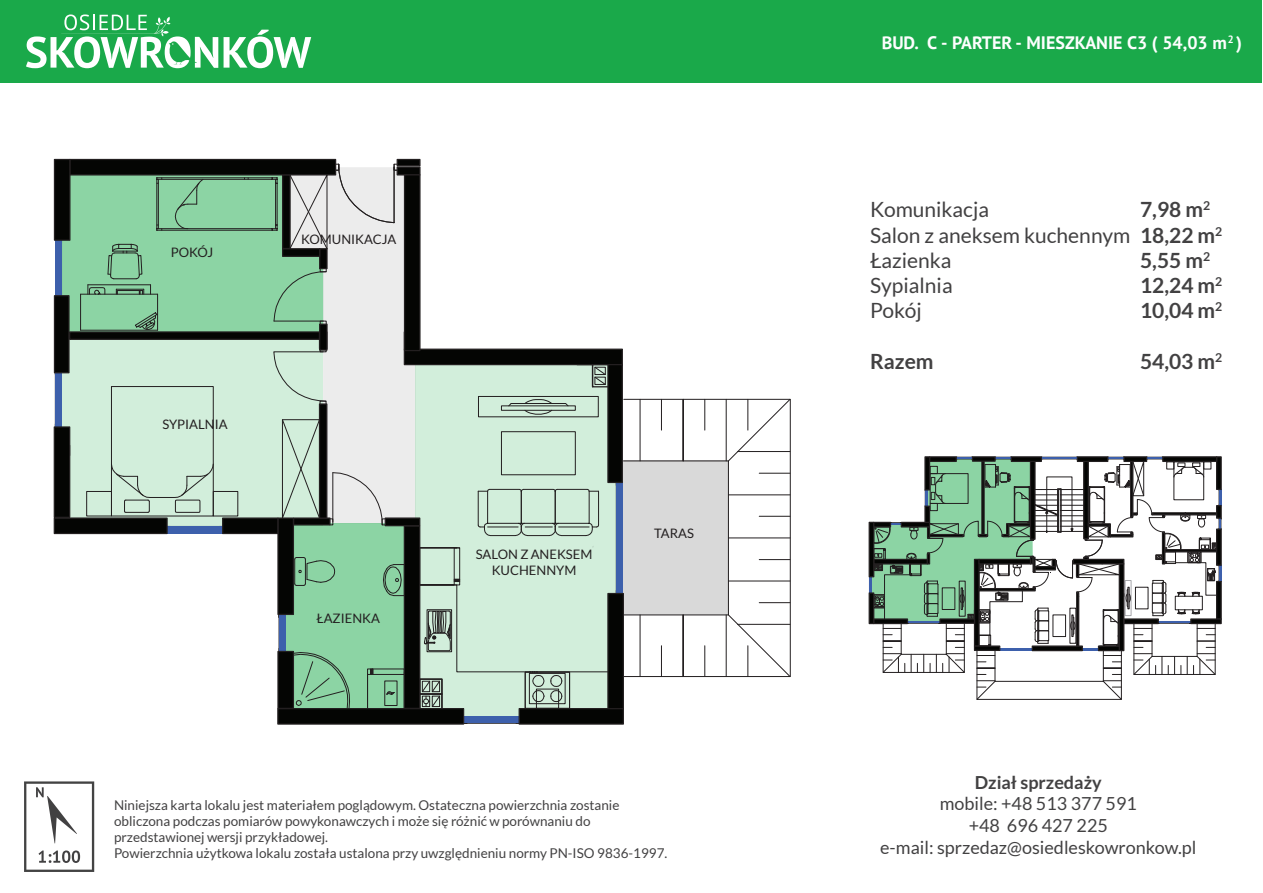
<style>
.page{position:relative;width:1263px;height:893px;background:#fff}
.page>*{position:absolute;margin:0;border:0;box-sizing:border-box;transform-origin:0 0}
.t1{font:21px/25.2px "Lato";color:#424142}
.t2{font:700 21px "Lato";color:#424142}
.t3{font:18px/21.6px "Lato";color:#424142;text-align:center}
.t4{font:700 18px "PT Sans";color:#fdfefe}
.t5{font:700 18px "Lato";color:#424142}
.t6{font:13.5px/16.2px "Lato";color:#424142}
.t7{font:13.05px/15.6px "Lato";color:#231f20;text-align:center}
.s1{font-weight:700}
</style>
<div class="page">
<div style="left:1px;top:0;width:1261px;height:82px;background:#1aa94a"></div>
<svg style="left:224px;top:30px;width:87px;height:38px"></svg>
<svg style="left:26px;top:14px;width:192px;height:54px"></svg>
<svg style="left:24px;top:781px;width:70px;height:91px"></svg>
<div style="left:1216px;top:581px;width:6px;height:39px;background:#484546"></div>
<svg style="left:869px;top:456px;width:352px;height:244px"></svg>
<svg style="left:1216px;top:456px;width:6px;height:34px"></svg>
<svg style="left:1216px;top:505px;width:6px;height:14px"></svg>
<svg style="left:1216px;top:528px;width:6px;height:38px"></svg>
<svg style="left:1190px;top:618px;width:32px;height:6px"></svg>
<svg style="left:1123px;top:618px;width:36px;height:6px"></svg>
<svg style="left:1098px;top:645px;width:22px;height:6px"></svg>
<svg style="left:1032px;top:645px;width:51px;height:6px"></svg>
<svg style="left:939px;top:618px;width:36px;height:6px"></svg>
<svg style="left:974px;top:645px;width:26px;height:6px"></svg>
<svg style="left:874px;top:618px;width:34px;height:6px"></svg>
<svg style="left:868px;top:592px;width:6px;height:32px"></svg>
<svg style="left:868px;top:522px;width:6px;height:55px"></svg>
<svg style="left:873px;top:522px;width:18px;height:6px"></svg>
<svg style="left:901px;top:522px;width:29px;height:6px"></svg>
<svg style="left:924px;top:506px;width:6px;height:17px"></svg>
<svg style="left:924px;top:456px;width:6px;height:35px"></svg>
<svg style="left:929px;top:456px;width:28px;height:6px"></svg>
<svg style="left:972px;top:456px;width:24px;height:6px"></svg>
<svg style="left:1011px;top:456px;width:31px;height:6px"></svg>
<svg style="left:1077px;top:456px;width:31px;height:6px"></svg>
<svg style="left:1123px;top:456px;width:24px;height:6px"></svg>
<svg style="left:1162px;top:456px;width:55px;height:6px"></svg>
<div style="left:622px;top:461px;width:106px;height:154px;background:#d9d9d9"></div>
<div style="left:58px;top:336px;width:265px;height:190px;background:#d2eedb"></div>
<div style="left:282px;top:523px;width:128px;height:193px;background:#8cd4a4"></div>
<div style="left:318px;top:176px;width:98px;height:341px;background:#ececec"></div>
<div style="left:416px;top:362px;width:200px;height:354px;background:#d2eedb"></div>
<div style="left:592px;top:364px;width:17px;height:23px;border:1px solid #231f20"></div>
<svg style="left:576px;top:365px;width:30px;height:23px"></svg>
<svg style="left:61px;top:373px;width:1px;height:53px"></svg>
<svg style="left:622px;top:483px;width:1px;height:110px"></svg>
<svg style="left:330px;top:472px;width:56px;height:54px;background:#dde0de"></svg>
<svg style="left:282px;top:419px;width:37px;height:98px"></svg>
<div style="left:87px;top:491px;width:25px;height:25px;border:1px solid #231f20"></div>
<div style="left:213px;top:491px;width:25px;height:25px;border:1px solid #231f20"></div>
<div style="left:111px;top:386px;width:102px;height:130px;border:1px solid #231f20"></div>
<svg style="left:111px;top:464px;width:102px;height:49px"></svg>
<svg style="left:294px;top:557px;width:41px;height:29px"></svg>
<svg style="left:294px;top:652px;width:56px;height:56px"></svg>
<hr style="left:598px;top:491px;width:1px;height:34px;background:#231f20">
<hr style="left:589px;top:491px;width:1px;height:32px;background:#231f20">
<hr style="left:557px;top:489px;width:30px;height:1px;background:#231f20">
<svg style="left:587px;top:489px;width:11px;height:3px"></svg>
<hr style="left:487px;top:491px;width:1px;height:32px;background:#231f20">
<hr style="left:478px;top:491px;width:1px;height:34px;background:#231f20">
<hr style="left:489px;top:489px;width:30px;height:1px;background:#231f20">
<svg style="left:478px;top:489px;width:12px;height:2px"></svg>
<hr style="left:521px;top:491px;width:1px;height:32px;background:#231f20">
<hr style="left:555px;top:491px;width:1px;height:32px;background:#231f20">
<svg style="left:478px;top:523px;width:121px;height:13px"></svg>
<svg style="left:519px;top:489px;width:38px;height:3px"></svg>
<div style="left:501px;top:432px;width:74px;height:43px;border:1px solid #231f20"></div>
<div style="left:478px;top:396px;width:120px;height:21px;border:1px solid #231f20"></div>
<svg style="left:508px;top:399px;width:60px;height:15px"></svg>
<svg style="left:383px;top:554px;width:21px;height:42px"></svg>
<svg style="left:420px;top:545px;width:187px;height:164px"></svg>
<hr style="left:420px;top:548px;width:40px;height:1px;background:#231f20">
<svg style="left:278px;top:615px;width:8px;height:36px"></svg>
<svg style="left:367px;top:669px;width:37px;height:39px"></svg>
<svg style="left:464px;top:723px;width:55px;height:1px"></svg>
<svg style="left:639px;top:398px;width:152px;height:279px"></svg>
<hr style="left:661px;top:399px;width:1px;height:31px;background:#231f20">
<hr style="left:704px;top:399px;width:1px;height:31px;background:#231f20">
<hr style="left:747px;top:399px;width:1px;height:31px;background:#231f20">
<hr style="left:640px;top:615px;width:1px;height:61px;background:#231f20">
<hr style="left:683px;top:615px;width:1px;height:61px;background:#231f20">
<hr style="left:726px;top:615px;width:1px;height:61px;background:#231f20">
<hr style="left:661px;top:646px;width:1px;height:30px;background:#231f20">
<hr style="left:704px;top:646px;width:1px;height:30px;background:#231f20">
<hr style="left:747px;top:646px;width:1px;height:30px;background:#231f20">
<hr style="left:728px;top:538px;width:62px;height:1px;background:#231f20">
<hr style="left:759px;top:559px;width:31px;height:1px;background:#231f20">
<hr style="left:728px;top:581px;width:62px;height:1px;background:#231f20">
<hr style="left:737px;top:624px;width:53px;height:1px;background:#231f20">
<hr style="left:728px;top:494px;width:62px;height:1px;background:#231f20">
<hr style="left:737px;top:451px;width:53px;height:1px;background:#231f20">
<hr style="left:759px;top:602px;width:31px;height:1px;background:#231f20">
<hr style="left:759px;top:516px;width:31px;height:1px;background:#231f20">
<hr style="left:759px;top:473px;width:31px;height:1px;background:#231f20">
<div style="left:293px;top:517px;width:38px;height:8px;background:#040503;border:1px solid #231f20"></div>
<div style="left:319px;top:403px;width:8px;height:116px;background:#040503;border:1px solid #231f20"></div>
<div style="left:69px;top:331px;width:251px;height:9px;background:#040503;border:1px solid #231f20"></div>
<div style="left:385px;top:517px;width:35px;height:9px;background:#040503;border:1px solid #231f20"></div>
<div style="left:404px;top:525px;width:16px;height:184px;background:#040503;border:1px solid #231f20"></div>
<div style="left:404px;top:349px;width:219px;height:16px;background:#040503;border:1px solid #231f20"></div>
<div style="left:55px;top:371px;width:6px;height:56px;background:#3d60ac"></div>
<div style="left:167px;top:526px;width:56px;height:7px;background:#3d60ac"></div>
<div style="left:279px;top:614px;width:6px;height:37px;background:#3d60ac"></div>
<div style="left:464px;top:716px;width:55px;height:7px;background:#3d60ac"></div>
<div style="left:616px;top:482px;width:6px;height:111px;background:#3d60ac"></div>
<div style="left:607px;top:364px;width:16px;height:119px;background:#040503;border:1px solid #231f20"></div>
<div style="left:607px;top:593px;width:17px;height:116px;background:#040503;border:1px solid #231f20"></div>
<div style="left:519px;top:708px;width:105px;height:17px;background:#040503;border:1px solid #231f20"></div>
<div style="left:277px;top:708px;width:187px;height:17px;background:#040503;border:1px solid #231f20"></div>
<div style="left:277px;top:651px;width:17px;height:58px;background:#040503;border:1px solid #231f20"></div>
<div style="left:277px;top:517px;width:17px;height:98px;background:#040503;border:1px solid #231f20"></div>
<div style="left:222px;top:517px;width:56px;height:17px;background:#040503;border:1px solid #231f20"></div>
<div style="left:54px;top:517px;width:114px;height:17px;background:#040503;border:1px solid #231f20"></div>
<div style="left:54px;top:426px;width:16px;height:92px;background:#040503;border:1px solid #231f20"></div>
<svg style="left:273px;top:349px;width:54px;height:55px"></svg>
<svg style="left:335px;top:163px;width:63px;height:60px;background:#e0e0e0"></svg>
<svg style="left:55px;top:176px;width:272px;height:158px;background:#8bc99f"></svg>
<div style="left:319px;top:324px;width:9px;height:27px;background:#040503;border:1px solid #231f20"></div>
<div style="left:319px;top:248px;width:9px;height:21px;background:#040503;border:1px solid #231f20"></div>
<div style="left:282px;top:248px;width:38px;height:9px;background:#040503;border:1px solid #231f20"></div>
<div style="left:282px;top:174px;width:9px;height:75px;background:#040503;border:1px solid #231f20"></div>
<div style="left:69px;top:159px;width:267px;height:17px;background:#040503;border:1px solid #231f20"></div>
<div style="left:397px;top:159px;width:24px;height:7px;background:#040503;border:1px solid #231f20"></div>
<div style="left:397px;top:166px;width:24px;height:10px;background:#040503;border:1px solid #231f20"></div>
<div style="left:404px;top:174px;width:17px;height:177px;background:#040503;border:1px solid #231f20"></div>
<div style="left:56px;top:240px;width:6px;height:56px;background:#3d60ac"></div>
<div style="left:54px;top:295px;width:16px;height:78px;background:#040503;border:1px solid #231f20"></div>
<div style="left:54px;top:159px;width:17px;height:82px;background:#040503;border:1px solid #231f20"></div>
<p class="t7" style="left:171px;top:244px;width:44px">POKÓJ</p>
<p class="t7" style="left:162px;top:417px;width:67px">SYPIALNIA</p>
<p class="t7" style="left:301px;top:232px;width:97px">KOMUNIKACJA</p>
<p class="t7" style="left:317px;top:610px;width:65px">ŁAZIENKA</p>
<p class="t7" style="left:476px;top:547px;width:118px">SALON Z ANEKSEM<br>KUCHENNYM</p>
<p class="t7" style="left:654px;top:525px;width:41px">TARAS</p>
<p class="t6" style="left:114px;top:797px;width:555px">Niniejsza karta lokalu jest materiałem poglądowym. Ostateczna powierzchnia zostanie obliczona podczas pomiarów powykonawczych i może się różnić w porównaniu do przedstawionej wersji przykładowej.<br>Powierzchnia użytkowa lokalu została ustalona przy uwzględnieniu normy PN-ISO 9836-1997.</p>
<h2 class="t4" style="left:882px;top:31px;width:362px">BUD. C - PARTER - MIESZKANIE C3 ( 54,03 m<sup>2</sup> )</h2>
<h1 class="t1" style="left:870px;top:197px;width:354px;text-indent:270px"><span class="s1">7,98 m</span><sup>2<br></sup>Salon z aneksem kuchennym <span class="s1">18,22 m</span><sup>2<br></sup>Łazienka</h1>
<h1 class="t1" style="left:870px;top:197px;width:121px">Komunikacja</h1>
<h1 class="t2" style="left:1140px;top:248px;width:72px">5,55 m<sup>2</sup></h1>
<h1 class="t1" style="left:870px;top:273px;width:84px">Sypialnia</h1>
<h1 class="t2" style="left:1140px;top:273px;width:84px">12,24 m<sup>2</sup></h1>
<h1 class="t1" style="left:870px;top:298px;width:53px">Pokój</h1>
<h1 class="t2" style="left:1140px;top:299px;width:84px">10,04 m<sup>2</sup></h1>
<h1 class="t2" style="left:870px;top:349px;width:65px">Razem</h1>
<h1 class="t2" style="left:1140px;top:349px;width:84px">54,03 m<sup>2</sup></h1>
<h2 class="t5" style="left:975px;top:772px;width:128px">Dział sprzedaży</h2>
<h2 class="t3" style="left:880px;top:793px;width:318px">mobile: +48 513 377 591<br>+48 696 427 225<br>e-mail: sprzedaz@osiedleskowronkow.pl</h2>
</div>
